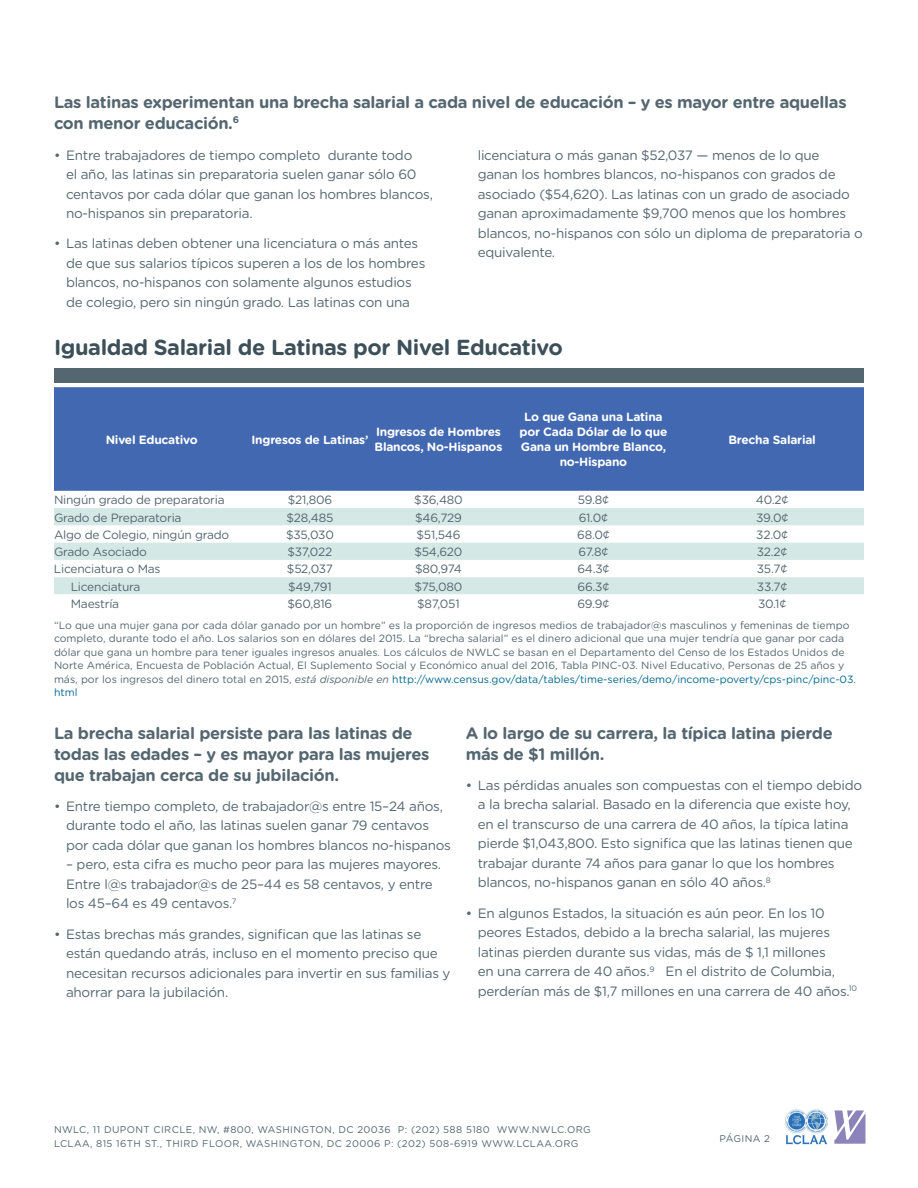
<style>
.page{position:relative;width:918px;height:1188px;background:#fff}
.page>*{position:absolute;margin:0;border:0;box-sizing:border-box;transform-origin:0 0}
.t1{font:700 21.75px "Gotham Rounded";letter-spacing:-.02em;color:#3d505a}
.t2{font:700 16.5px/21px "Gotham Rounded";letter-spacing:-.02em;color:#546670}
.t3{font:13.5px/19.5px "Gotham Rounded";letter-spacing:-.02em;color:#546670}
.t4{font:12px "Gotham Rounded";letter-spacing:-.02em;color:#546670}
.t5{font:700 12px/15px "Gotham Rounded";letter-spacing:-.02em;color:#fff}
.t6{font:10.5px/13.5px "Gotham Rounded";color:#546670}
.t7{font:9.75px/13.5px "Gotham Rounded";letter-spacing:.04em;color:#546670}
.s1{font-style:italic}
.s2{color:#006892}
</style>
<div class="page">
<svg style="left:834px;top:1110px;width:32px;height:34px"></svg>
<img style="left:785px;top:1109px;width:42px;height:36px">
<div style="left:54px;top:387px;width:810px;height:104px;background:#4268b1"></div>
<svg style="left:54px;top:508px;width:810px;height:86px;fill:#d4e9e6"></svg>
<div style="left:54px;top:369px;width:810px;height:14px;background:#546670"></div>
<p class="t2" style="left:54px;top:91px;width:794px">Las latinas experimentan una brecha salarial a cada nivel de educación – y es mayor entre aquellas con menor educación.<sup>6</sup></p>
<p class="t3" style="left:66px;top:145px;width:368px;text-indent:-12px">• Entre trabajadores de tiempo completo durante todo<br>el año, las latinas sin preparatoria suelen ganar sólo 60 centavos por cada dólar que ganan los hombres blancos, no-hispanos sin preparatoria.</p>
<p class="t3" style="left:66px;top:233px;width:361px;text-indent:-12px">• Las latinas deben obtener una licenciatura o más antes de que sus salarios típicos superen a los de los hombres blancos, no-hispanos con solamente algunos estudios de colegio, pero sin ningún grado. Las latinas con una</p>
<p class="t3" style="left:478px;top:145px;width:387px">licenciatura o más ganan $52,037 — menos de lo que ganan los hombres blancos, no-hispanos con grados de asociado ($54,620). Las latinas con un grado de asociado ganan aproximadamente $9,700 menos que los hombres blancos, no-hispanos con sólo un diploma de preparatoria o equivalente.</p>
<h1 class="t1" style="left:54px;top:331px;width:510px">Igualdad Salarial de Latinas por Nivel Educativo</h1>
<p class="t5" style="left:106px;top:432px;width:93px">Nivel Educativo</p>
<p class="t5" style="left:251px;top:432px;width:119px">Ingresos de Latinas’</p>
<p class="t5" style="left:375px;top:424px;width:129px">Ingresos de Hombres<br>Blancos, No-Hispanos</p>
<p class="t5" style="left:520px;top:409px;width:149px;text-align:center">Lo que Gana una Latina por Cada Dólar de lo que<br>Gana un Hombre Blanco, no-Hispano</p>
<p class="t5" style="left:729px;top:432px;width:89px">Brecha Salarial</p>
<p class="t4" style="left:54px;top:492px;width:172px">Ningún grado de preparatoria</p>
<p class="t4" style="left:288px;top:492px;width:46px">$21,806</p>
<p class="t4" style="left:414px;top:492px;width:50px">$36,480</p>
<p class="t4" style="left:578px;top:492px;width:33px">59.8¢</p>
<p class="t4" style="left:756px;top:492px;width:34px">40.2¢</p>
<p class="t4" style="left:54px;top:509px;width:129px">Grado de Preparatoria</p>
<p class="t4" style="left:287px;top:509px;width:48px">$28,485</p>
<p class="t4" style="left:415px;top:509px;width:48px">$46,729</p>
<p class="t4" style="left:579px;top:509px;width:31px">61.0¢</p>
<p class="t4" style="left:756px;top:509px;width:34px">39.0¢</p>
<p class="t4" style="left:54px;top:526px;width:177px">Algo de Colegio, ningún grado</p>
<p class="t4" style="left:286px;top:526px;width:49px">$35,030</p>
<p class="t4" style="left:417px;top:526px;width:45px">$51,546</p>
<p class="t4" style="left:577px;top:526px;width:34px">68.0¢</p>
<p class="t4" style="left:756px;top:526px;width:33px">32.0¢</p>
<p class="t4" style="left:54px;top:544px;width:94px">Grado Asociado</p>
<p class="t4" style="left:288px;top:544px;width:46px">$37,022</p>
<p class="t4" style="left:414px;top:544px;width:50px">$54,620</p>
<p class="t4" style="left:578px;top:544px;width:31px">67.8¢</p>
<p class="t4" style="left:757px;top:544px;width:32px">32.2¢</p>
<p class="t4" style="left:54px;top:561px;width:108px">Licenciatura o Mas</p>
<p class="t4" style="left:287px;top:561px;width:47px">$52,037</p>
<p class="t4" style="left:415px;top:561px;width:48px">$80,974</p>
<p class="t4" style="left:577px;top:561px;width:34px">64.3¢</p>
<p class="t4" style="left:757px;top:561px;width:32px">35.7¢</p>
<p class="t4" style="left:71px;top:578px;width:71px">Licenciatura</p>
<p class="t4" style="left:288px;top:578px;width:45px">$49,791</p>
<p class="t4" style="left:415px;top:578px;width:49px">$75,080</p>
<p class="t4" style="left:578px;top:578px;width:33px">66.3¢</p>
<p class="t4" style="left:757px;top:578px;width:32px">33.7¢</p>
<p class="t4" style="left:71px;top:595px;width:50px">Maestría</p>
<p class="t4" style="left:288px;top:595px;width:46px">$60,816</p>
<p class="t4" style="left:417px;top:595px;width:44px">$87,051</p>
<p class="t4" style="left:577px;top:595px;width:34px">69.9¢</p>
<p class="t4" style="left:758px;top:595px;width:30px">30.1¢</p>
<p class="t6" style="left:54px;top:618px;width:804px">“Lo que una mujer gana por cada dólar ganado por un hombre” es la proporción de ingresos medios de trabajador@s masculinos y femeninas de tiempo completo, durante todo el año. Los salarios son en dólares del 2015. La “brecha salarial” es el dinero adicional que una mujer tendría que ganar por cada dólar que gana un hombre para tener iguales ingresos anuales. Los cálculos de NWLC se basan en el Departamento del Censo de los Estados Unidos de Norte América, Encuesta de Población Actual, El Suplemento Social y Económico anual del 2016, Tabla PINC-03. Nivel Educativo, Personas de 25 años y más, por los ingresos del dinero total en 2015, <span class="s1">está disponible en</span> <span class="s2">http://www.census.gov/data/tables/time-series/demo/income-poverty/cps-pinc/pinc-03. html</span></p>
<p class="t2" style="left:54px;top:722px;width:377px">La brecha salarial persiste para las latinas de todas las edades – y es mayor para las mujeres que trabajan cerca de su jubilación.</p>
<p class="t3" style="left:66px;top:796px;width:387px;text-indent:-12px">• Entre tiempo completo, de trabajador@s entre 15–24 años, durante todo el año, las latinas suelen ganar 79 centavos por cada dólar que ganan los hombres blancos no-hispanos</p>
<p class="t3" style="left:66px;top:854px;width:377px">– pero, esta cifra es mucho peor para las mujeres mayores.<br>Entre l@s trabajador@s de 25–44 es 58 centavos, y entre los 45–64 es 49 centavos.<sup>7</sup></p>
<p class="t3" style="left:66px;top:923px;width:386px;text-indent:-12px">• Estas brechas más grandes, significan que las latinas se están quedando atrás, incluso en el momento preciso que necesitan recursos adicionales para invertir en sus familias y ahorrar para la jubilación.</p>
<p class="t2" style="left:466px;top:722px;width:369px">A lo largo de su carrera, la típica latina pierde más de $1 millón.</p>
<p class="t3" style="left:478px;top:775px;width:386px;text-indent:-12px">• Las pérdidas anuales son compuestas con el tiempo debido a la brecha salarial. Basado en la diferencia que existe hoy, en el transcurso de una carrera de 40 años, la típica latina pierde $1,043,800. Esto significa que las latinas tienen que trabajar durante 74 años para ganar lo que los hombres blancos, no-hispanos ganan en sólo 40 años.<sup>8</sup></p>
<p class="t3" style="left:478px;top:902px;width:381px;text-indent:-12px">• En algunos Estados, la situación es aún peor. En los 10 peores Estados, debido a la brecha salarial, las mujeres latinas pierden durante sus vidas, más de $ 1,1 millones<br>en una carrera de 40 años.<sup>9</sup> En el distrito de Columbia, perderían más de $1,7 millones en una carrera de 40 años.<sup>10</sup></p>
<p class="t7" style="left:54px;top:1122px;width:538px">NWLC, 11 DUPONT CIRCLE, NW, #800, WASHINGTON, DC 20036 P: (202) 588 5180 WWW.NWLC.ORG<br>LCLAA, 815 16TH ST., THIRD FLOOR, WASHINGTON, DC 20006 P: (202) 508-6919 WWW.LCLAA.ORG</p>
<p class="t7" style="left:720px;top:1132px;width:52px">PÁGINA 2</p>
</div>
